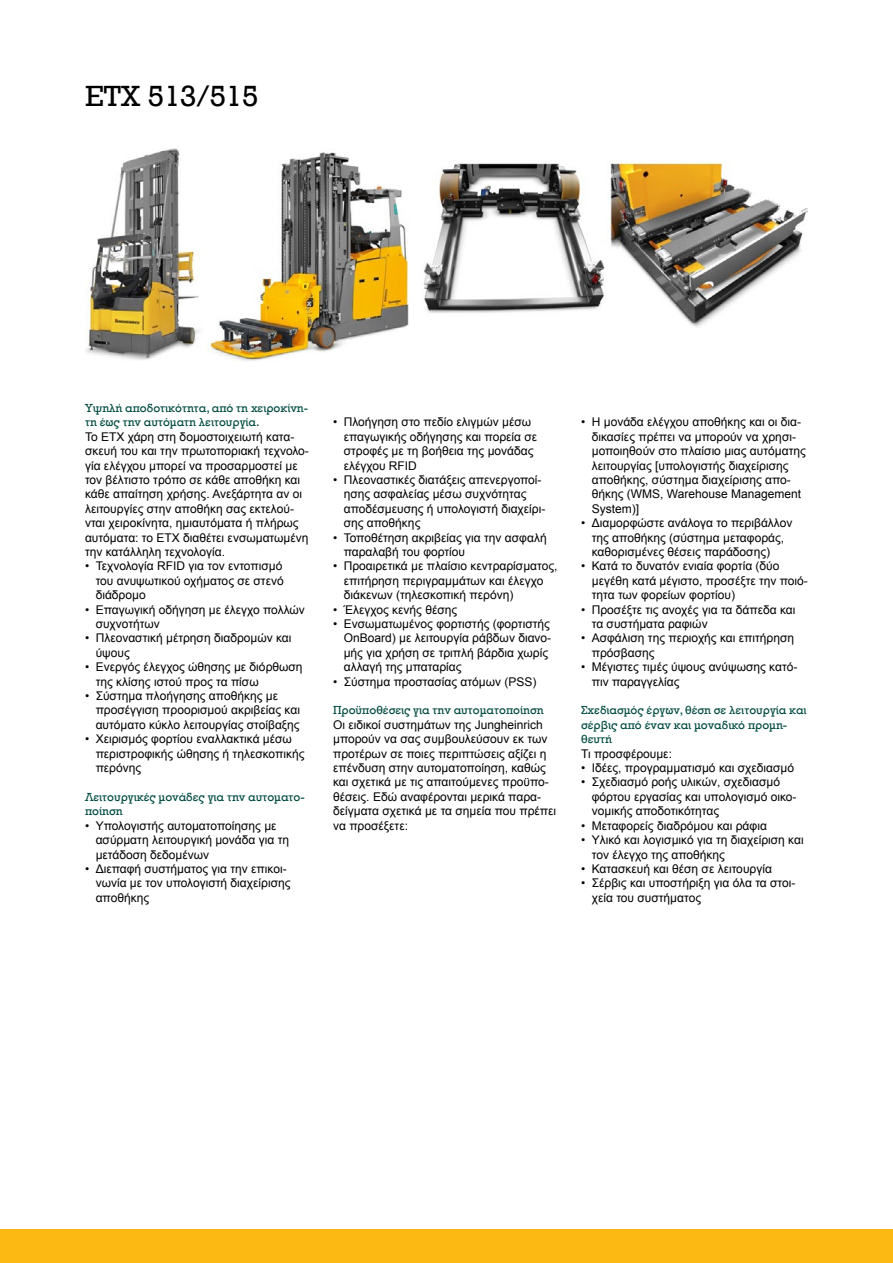
<style>
.page{position:relative;width:893px;height:1263px;background:#fff}
.page>*{position:absolute;margin:0;border:0;box-sizing:border-box;transform-origin:0 0}
.t1{font:30px "Rockwell WGL";color:#000}
.t2{font:12px/14.4px "Arial";color:#000}
.t3{font:12px/14.4px "Rockwell WGL";color:#004b41}
</style>
<div class="page">
<div style="left:0;top:1229px;width:893px;height:34px;background:#fdb913"></div>
<img style="left:85px;top:149px;width:723px;height:212px">
<h1 class="t1" style="left:85px;top:74px;width:175px">ETX 513/515</h1>
<p class="t3" style="left:85px;top:400px;width:225px">Υψηλή αποδοτικότητα, από τη χειροκίνη&shy;τη έως την αυτόματη λειτουργία.</p>
<p class="t2" style="left:85px;top:430px;width:225px">Το ETX χάρη στη δομοστοιχειωτή κατα&shy;σκευή του και την πρωτοποριακή τεχνολο&shy;γία ελέγχου μπορεί να προσαρμοστεί με τον βέλτιστο τρόπο σε κάθε αποθήκη και κάθε απαίτηση χρήσης. Ανεξάρτητα αν οι λειτουργίες στην αποθήκη σας εκτελού&shy;νται χειροκίνητα, ημιαυτόματα ή πλήρως αυτόματα: το ETX διαθέτει ενσωματωμένη την κατάλληλη τεχνολογία.</p>
<p class="t2" style="left:96px;top:559px;width:190px;text-align:justify;text-indent:-11px">• Τεχνολογία RFID για τον εντοπισμό του ανυψωτικού οχήματος σε στενό διάδρομο</p>
<p class="t2" style="left:96px;top:602px;width:211px;text-indent:-11px">• Επαγωγική οδήγηση με έλεγχο πολλών συχνοτήτων</p>
<p class="t2" style="left:96px;top:631px;width:197px;text-indent:-11px">• Πλεοναστική μέτρηση διαδρομών και ύψους</p>
<p class="t2" style="left:96px;top:660px;width:208px;text-indent:-11px">• Ενεργός έλεγχος ώθησης με διόρθωση της κλίσης ιστού προς τα πίσω</p>
<p class="t2" style="left:96px;top:689px;width:206px;text-indent:-11px">• Σύστημα πλοήγησης αποθήκης με προσέγγιση προορισμού ακριβείας και αυτόματο κύκλο λειτουργίας στοίβαξης</p>
<p class="t2" style="left:96px;top:732px;width:210px;text-indent:-11px">• Χειρισμός φορτίου εναλλακτικά μέσω περιστροφικής ώθησης ή τηλεσκοπικής περόνης</p>
<p class="t3" style="left:85px;top:789px;width:221px">Λειτουργικές μονάδες για την αυτοματο&shy;ποίηση</p>
<p class="t2" style="left:96px;top:818px;width:195px;text-indent:-11px">• Υπολογιστής αυτοματοποίησης με ασύρματη λειτουργική μονάδα για τη μετάδοση δεδομένων</p>
<p class="t2" style="left:96px;top:862px;width:196px;text-indent:-11px">• Διεπαφή συστήματος για την επικοι&shy;νωνία με τον υπολογιστή διαχείρισης αποθήκης</p>
<p class="t2" style="left:344px;top:415px;width:195px;text-indent:-11px">• Πλοήγηση στο πεδίο ελιγμών μέσω επαγωγικής οδήγησης και πορεία σε στροφές με τη βοήθεια της μονάδας ελέγχου RFID</p>
<p class="t2" style="left:344px;top:473px;width:203px;text-indent:-11px">• Πλεοναστικές διατάξεις απενεργοποί&shy;ησης ασφαλείας μέσω συχνότητας αποδέσμευσης ή υπολογιστή διαχείρι&shy;σης αποθήκης</p>
<p class="t2" style="left:344px;top:530px;width:204px;text-indent:-11px">• Τοποθέτηση ακριβείας για την ασφαλή παραλαβή του φορτίου</p>
<p class="t2" style="left:344px;top:559px;width:215px;text-indent:-11px">• Προαιρετικά με πλαίσιο κεντραρίσματος, επιτήρηση περιγραμμάτων και έλεγχο διάκενων (τηλεσκοπική περόνη)</p>
<p class="t2" style="left:333px;top:602px;width:126px">• Έλεγχος κενής θέσης</p>
<p class="t2" style="left:344px;top:617px;width:209px;text-indent:-11px">• Ενσωματωμένος φορτιστής (φορτιστής OnBoard) με λειτουργία ράβδων διανο&shy;μής για χρήση σε τριπλή βάρδια χωρίς αλλαγή της μπαταρίας</p>
<p class="t2" style="left:333px;top:674px;width:205px">• Σύστημα προστασίας ατόμων (PSS)</p>
<p class="t3" style="left:333px;top:703px;width:212px">Προϋποθέσεις για την αυτοματοποίηση</p>
<p class="t2" style="left:333px;top:718px;width:225px">Οι ειδικοί συστημάτων της Jungheinrich μπορούν να σας συμβουλεύσουν εκ των προτέρων σε ποιες περιπτώσεις αξίζει η επένδυση στην αυτοματοποίηση, καθώς και σχετικά με τις απαιτούμενες προϋπο&shy;θέσεις. Εδώ αναφέρονται μερικά παρα&shy;δείγματα σχετικά με τα σημεία που πρέπει να προσέξετε:</p>
<p class="t2" style="left:592px;top:415px;width:216px;text-indent:-11px">• Η μονάδα ελέγχου αποθήκης και οι δια&shy;δικασίες πρέπει να μπορούν να χρησι&shy;μοποιηθούν στο πλαίσιο μιας αυτόματης λειτουργίας [υπολογιστής διαχείρισης αποθήκης, σύστημα διαχείρισης απο&shy;θήκης (WMS, Warehouse Management System)]</p>
<p class="t2" style="left:592px;top:516px;width:202px;text-indent:-11px">• Διαμορφώστε ανάλογα το περιβάλλον της αποθήκης (σύστημα μεταφοράς, καθορισμένες θέσεις παράδοσης)</p>
<p class="t2" style="left:592px;top:559px;width:218px;text-indent:-11px">• Κατά το δυνατόν ενιαία φορτία (δύο μεγέθη κατά μέγιστο, προσέξτε την ποιό&shy;τητα των φορείων φορτίου)</p>
<p class="t2" style="left:592px;top:602px;width:205px;text-indent:-11px">• Προσέξτε τις ανοχές για τα δάπεδα και τα συστήματα ραφιών</p>
<p class="t2" style="left:592px;top:631px;width:204px;text-indent:-11px">• Ασφάλιση της περιοχής και επιτήρηση πρόσβασης</p>
<p class="t2" style="left:592px;top:660px;width:207px;text-indent:-11px">• Μέγιστες τιμές ύψους ανύψωσης κατό&shy;πιν παραγγελίας</p>
<p class="t3" style="left:581px;top:703px;width:227px">Σχεδιασμός έργων, θέση σε λειτουργία και σέρβις από έναν και μοναδικό προμη&shy;θευτή</p>
<p class="t2" style="left:581px;top:746px;width:92px">Τι προσφέρουμε:</p>
<p class="t2" style="left:581px;top:761px;width:214px">• Ιδέες, προγραμματισμό και σχεδιασμό</p>
<p class="t2" style="left:592px;top:775px;width:206px;text-indent:-11px">• Σχεδιασμό ροής υλικών, σχεδιασμό φόρτου εργασίας και υπολογισμό οικο&shy;νομικής αποδοτικότητας</p>
<p class="t2" style="left:581px;top:818px;width:187px">• Μεταφορείς διαδρόμου και ράφια</p>
<p class="t2" style="left:592px;top:833px;width:213px;text-indent:-11px">• Υλικό και λογισμικό για τη διαχείριση και τον έλεγχο της αποθήκης</p>
<p class="t2" style="left:581px;top:862px;width:192px">• Κατασκευή και θέση σε λειτουργία</p>
<p class="t2" style="left:592px;top:876px;width:205px;text-indent:-11px">• Σέρβις και υποστήριξη για όλα τα στοι&shy;χεία του συστήματος</p>
</div>
